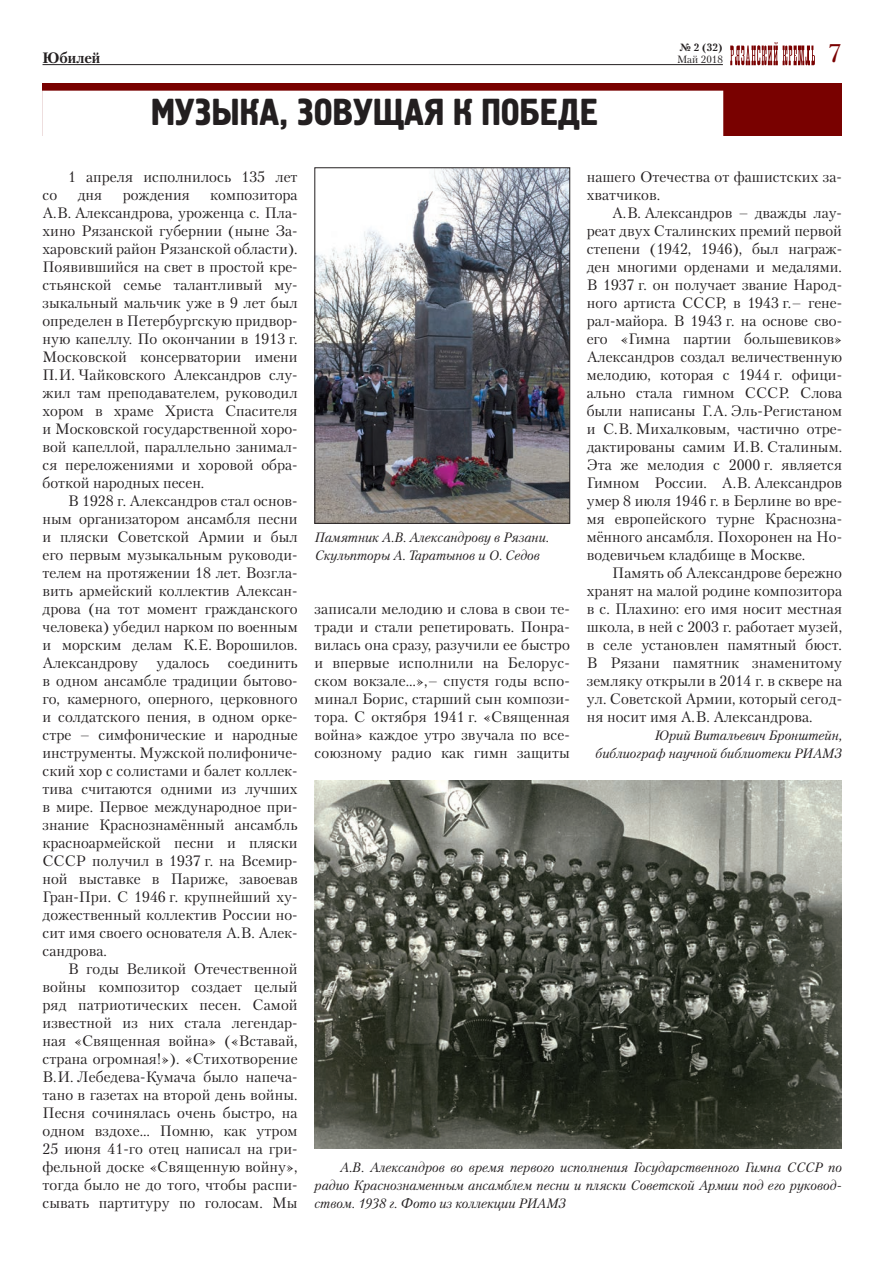
<style>
.page{position:relative;width:893px;height:1263px;background:#fff}
.page>*{position:absolute;margin:0;border:0;box-sizing:border-box;transform-origin:0 0}
.t1{font:37.5px "Hermes C";color:#231f20}
.t2{font:25.5px "Petersburg C";color:#790100}
.t3{font:15px/18px "Petersburg C";letter-spacing:.005em;color:#231f20;text-align:justify}
.t4{font:700 15px "Petersburg C";color:#231f20}
.t5{font:italic 13.5px/18px "Petersburg C";color:#231f20;text-align:right}
.t6{font:10.5px "Petersburg C";color:#231f20}
.t7{font:700 10.5px "Petersburg C";color:#231f20}
</style>
<div class="page">
<svg style="left:730px;top:42px;width:85px;height:23px"></svg>
<hr style="left:43px;top:64px;width:680px;height:1px;background:#231f20">
<div style="left:43px;top:83px;width:799px;height:53px;background:#790100"></div>
<div style="left:42px;top:91px;width:681px;height:55px;background:#fff"></div>
<img style="left:317px;top:170px;width:251px;height:352px">
<img style="left:315px;top:780px;width:527px;height:369px">
<div style="left:315px;top:168px;width:255px;height:356px;border:1px solid #231f20"></div>
<p class="t7" style="left:679px;top:40px;width:45px">№ 2 (32)</p>
<p class="t4" style="left:43px;top:49px;width:59px">Юбилей</p>
<p class="t6" style="left:677px;top:53px;width:47px">Май 2018</p>
<h1 class="t1" style="left:151px;top:91px;width:449px">МУЗЫКА, ЗОВУЩАЯ К ПОБЕДЕ</h1>
<h2 class="t2" style="left:828px;top:38px;width:15px">7</h2>
<p class="t3" style="left:68px;top:167px;width:231px">1 апреля исполнилось 135 лет</p>
<p class="t3" style="left:43px;top:185px;width:257px;text-indent:168px">композитора А.В. Александрова, уроженца с. Пла&shy;хино Рязанской губернии (ныне За&shy;харовский район Рязанской области).<br>Появившийся на свет в простой кре&shy;стьянской семье талантливый му&shy;зыкальный мальчик уже в 9 лет был определен в Петербургскую придвор&shy;ную капеллу. По окончании в 1913 г.<br>Московской консерватории имени П.И. Чайковского Александров слу&shy;жил там преподавателем, руководил хором в храме Христа Спасителя и Московской государственной хоро&shy;вой капеллой, параллельно занимал&shy;ся переложениями и хоровой обра&shy;боткой народных песен.</p>
<p class="t3" style="left:43px;top:491px;width:257px;text-indent:26px">В 1928 г. Александров стал основ&shy;ным организатором ансамбля песни и пляски Советской Армии и был его первым музыкальным руководи&shy;телем на протяжении 18 лет. Возгла&shy;вить армейский коллектив Алексан&shy;дрова (на тот момент гражданского человека) убедил нарком по военным и морским делам К.Е. Ворошилов.<br>Александрову удалось соединить в одном ансамбле традиции бытово&shy;го, камерного, оперного, церковного и солдатского пения, в одном орке&shy;стре – симфонические и народные инструменты. Мужской полифониче&shy;ский хор с солистами и балет коллек&shy;тива считаются одними из лучших в мире. Первое международное при&shy;знание Краснознамённый ансамбль красноармейской песни и пляски СССР получил в 1937 г. на Всемир&shy;ной выставке в Париже, завоевав Гран-При. С 1946 г. крупнейший ху&shy;дожественный коллектив России но&shy;сит имя своего основателя А.В. Алек&shy;сандрова.</p>
<p class="t3" style="left:43px;top:959px;width:257px;text-indent:26px">В годы Великой Отечественной войны композитор создает целый ряд патриотических песен. Самой известной из них стала легендар&shy;ная «Священная война» («Вставай, страна огромная!»). «Стихотворение В.И. Лебедева-Кумача было напеча&shy;тано в газетах на второй день войны.<br>Песня сочинялась очень быстро, на одном вздохе… Помню, как утром 25 июня 41-го отец написал на гри&shy;фельной доске «Священную войну», тогда было не до того, чтобы распи&shy;сывать партитуру по голосам. Мы</p>
<p class="t3" style="left:43px;top:185px;width:16px">со</p>
<p class="t3" style="left:78px;top:185px;width:26px">дня</p>
<p class="t3" style="left:123px;top:185px;width:69px">рождения</p>
<p class="t5" style="left:315px;top:528px;width:236px;text-align:left">Памятник А.В. Александрову в Рязани.<br>Скульпторы А. Таратынов и О. Седов</p>
<p class="t3" style="left:315px;top:599px;width:257px">записали мелодию и слова в свои те&shy;тради и стали репетировать. Понра&shy;вилась она сразу, разучили ее быстро и впервые исполнили на Белорус&shy;ском вокзале…»,– спустя годы вспо&shy;минал Борис, старший сын компози&shy;тора. С октября 1941 г. «Священная война» каждое утро звучала по все&shy;союзному радио как гимн защиты</p>
<p class="t3" style="left:587px;top:167px;width:257px">нашего Отечества от фашистских за&shy;хватчиков.</p>
<p class="t3" style="left:587px;top:203px;width:257px;text-indent:26px">А.В. Александров – дважды лау&shy;реат двух Сталинских премий первой степени (1942, 1946), был награж&shy;ден многими орденами и медалями.<br>В 1937 г. он получает звание Народ&shy;ного артиста СССР, в 1943 г.– гене&shy;рал-майора. В 1943 г. на основе сво&shy;его «Гимна партии большевиков» Александров создал величественную мелодию, которая с 1944 г. офици&shy;ально стала гимном СССР. Слова были написаны Г.А. Эль-Регистаном и С.В. Михалковым, частично отре&shy;дактированы самим И.В. Сталиным.<br>Эта же мелодия с 2000 г. является Гимном России. А.В. Александров умер 8 июля 1946 г. в Берлине во вре&shy;мя европейского турне Краснозна&shy;мённого ансамбля. Похоронен на Но&shy;водевичьем кладбище в Москве.</p>
<p class="t3" style="left:587px;top:563px;width:257px;text-indent:26px">Память об Александрове бережно хранят на малой родине композитора в с. Плахино: его имя носит местная школа, в ней с 2003 г. работает музей, в селе установлен памятный бюст.<br>В Рязани памятник знаменитому земляку открыли в 2014 г. в сквере на ул. Советской Армии, который сегод&shy;ня носит имя А.В. Александрова.</p>
<p class="t5" style="left:596px;top:726px;width:248px">Юрий Витальевич Бронштейн, библиограф научной библиотеки РИАМЗ</p>
<p class="t5" style="left:315px;top:1158px;width:529px;text-align:justify;text-indent:26px">А.В. Александров во время первого исполнения Государственного Гимна СССР по радио Краснознаменным ансамблем песни и пляски Советской Армии под его руковод&shy;ством. 1938 г. Фото из коллекции РИАМЗ</p>
</div>
